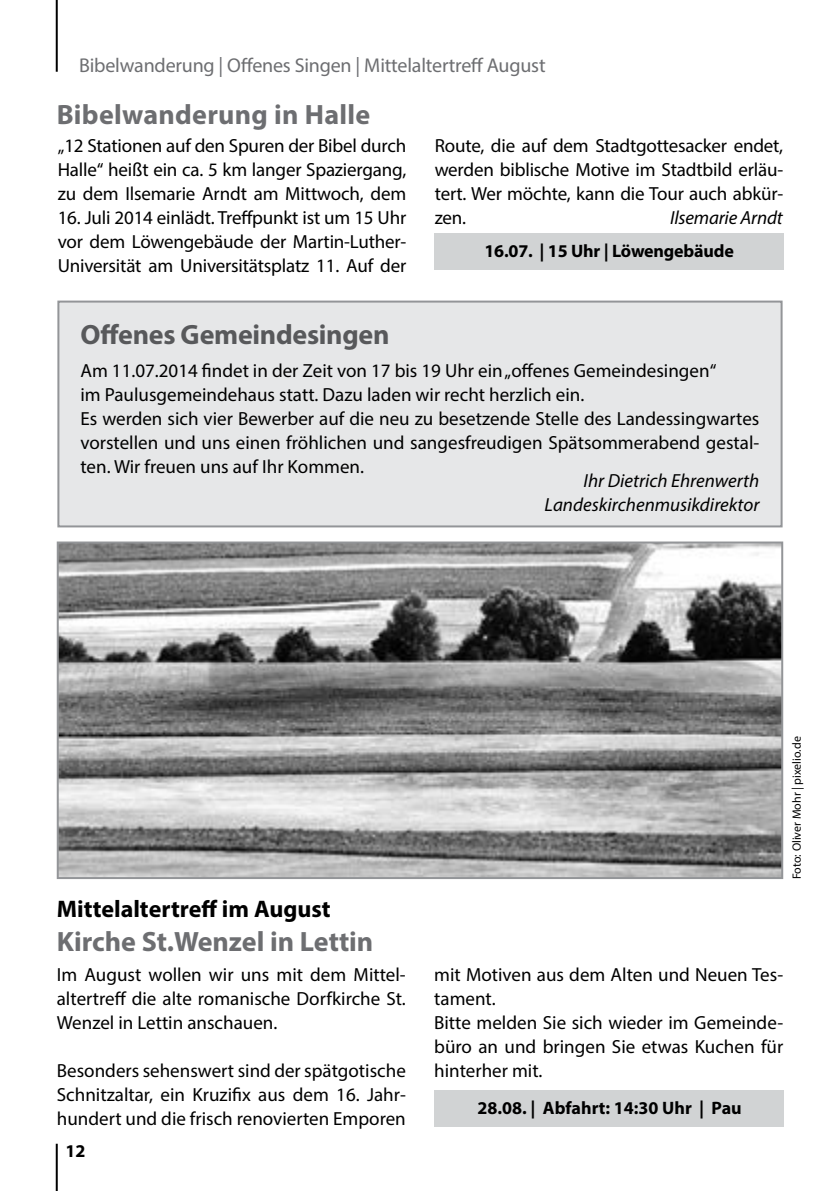
<style>
.page{position:relative;width:840px;height:1191px;background:#fff}
.page>*{position:absolute;margin:0;border:0;box-sizing:border-box;transform-origin:0 0}
.t1{font:700 28px "Myriad Pro";letter-spacing:.005em;color:#6d6e71}
.t2{font:700 28px "Myriad Pro";letter-spacing:-.01em;color:#58595b}
.t3{font:700 24px "Myriad Pro";color:#000}
.t4{font:20px "Myriad Pro";letter-spacing:-.01em;color:#6d6e71}
.t5{font:19px/24px "Myriad Pro";color:#000;text-align:justify}
.t6{font:italic 19px/24px "Myriad Pro";color:#000;text-align:right}
.t7{font:700 18px "Myriad Pro";letter-spacing:-.01em;color:#000}
.t8{font:12px "Myriad Pro";color:#000}
</style>
<div class="page">
<hr style="left:56px;top:0;width:2px;height:72px;background:#000">
<hr style="left:56px;top:1143px;width:2px;height:48px;background:#000">
<div style="left:434px;top:234px;width:348px;height:36px;background:#d1d3d4"></div>
<img style="left:60px;top:544px;width:719px;height:332px">
<div style="left:57px;top:541px;width:725px;height:338px;border:2px solid #939598"></div>
<div style="left:57px;top:300px;width:725px;height:227px;background:#e6e7e8;border:2px solid #939598"></div>
<div style="left:434px;top:1090px;width:348px;height:36px;background:#d1d3d4"></div>
<p class="t4" style="left:79px;top:53px;width:468px">Bibelwanderung | Offenes Singen | Mittelaltertreff August</p>
<h1 class="t1" style="left:57px;top:96px;width:315px">Bibelwanderung in Halle</h1>
<p class="t5" style="left:58px;top:133px;width:350px">„12 Stationen auf den Spuren der Bibel durch Halle“ heißt ein ca. 5 km langer Spaziergang, zu dem Ilsemarie Arndt am Mittwoch, dem</p>
<p class="t5" style="left:58px;top:205px;width:350px">16. Juli 2014 einlädt. Treffpunkt ist um 15 Uhr vor dem Löwengebäude der Martin-Luther-Universität am Universitätsplatz 11. Auf der</p>
<h1 class="t2" style="left:80px;top:316px;width:310px">Offenes Gemeindesingen</h1>
<p class="t5" style="left:434px;top:133px;width:350px">Route, die auf dem Stadtgottesacker endet, werden biblische Motive im Stadtbild erläu&shy;tert. Wer möchte, kann die Tour auch abkür&shy;zen.</p>
<p class="t6" style="left:669px;top:205px;width:114px">Ilsemarie Arndt</p>
<p class="t7" style="left:484px;top:239px;width:251px">16.07. | 15 Uhr | Löwengebäude</p>
<p class="t5" style="left:80px;top:358px;width:680px;text-align:left">Am 11.07.2014 findet in der Zeit von 17 bis 19 Uhr ein „offenes Gemeindesingen“<br>im Paulusgemeindehaus statt. Dazu laden wir recht herzlich ein.<br>Es werden sich vier Bewerber auf die neu zu besetzende Stelle des Landessingwartes vorstellen und uns einen fröhlichen und sangesfreudigen Spätsommerabend gestal&shy;ten. Wir freuen uns auf Ihr Kommen.</p>
<p class="t6" style="left:544px;top:468px;width:216px">Ihr Dietrich Ehrenwerth<br>Landeskirchenmusikdirektor</p>
<p class="t3" style="left:57px;top:893px;width:275px">Mittelaltertreff im August</p>
<h1 class="t1" style="left:57px;top:923px;width:318px">Kirche St.Wenzel in Lettin</h1>
<p class="t5" style="left:57px;top:962px;width:350px">Im August wollen wir uns mit dem Mittel&shy;altertreff die alte romanische Dorfkirche St.<br>Wenzel in Lettin anschauen.</p>
<p class="t5" style="left:57px;top:1058px;width:350px">Besonders sehenswert sind der spätgotische Schnitzaltar, ein Kruzifix aus dem 16. Jahr&shy;hundert und die frisch renovierten Emporen</p>
<p class="t7" style="left:65px;top:1139px;width:21px">12</p>
<p class="t8" style="left:788px;top:879px;width:144px;rotate:-90deg">Foto: Oliver Mohr | pixelio.de</p>
<p class="t5" style="left:434px;top:962px;width:350px;text-align:left">mit Motiven aus dem Alten und Neuen Tes&shy;tament.<br>Bitte melden Sie sich wieder im Gemeinde&shy;büro an und bringen Sie etwas Kuchen für hinterher mit.</p>
<p class="t7" style="left:477px;top:1096px;width:265px">28.08. | Abfahrt: 14:30 Uhr | Pau</p>
</div>
